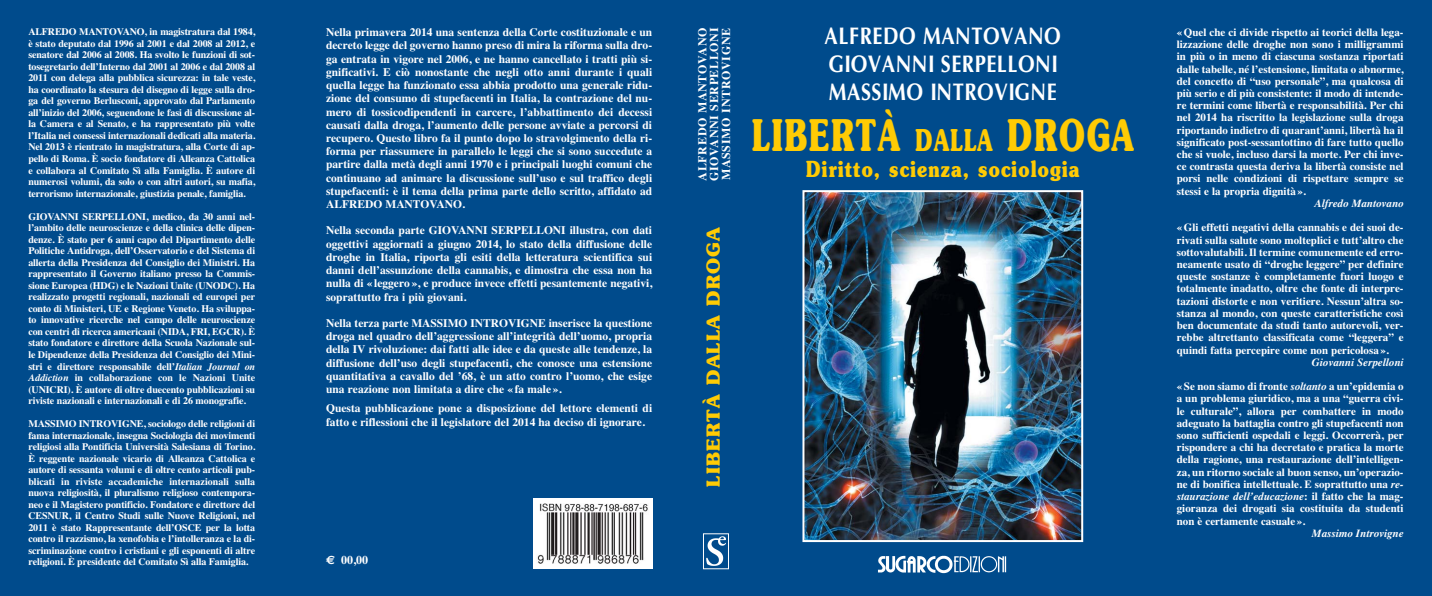
<style>
.page{position:relative;width:1432px;height:596px;background:#fff}
.page>*{position:absolute;margin:0;border:0;box-sizing:border-box;transform-origin:0 0}
.t1{font:700 43.5px "Souvenir";letter-spacing:.07em;color:#ffcb04;scale:.67 1}
.t2{font:700 24px/28px "Optima";letter-spacing:.03em;color:#fff;text-align:justify;scale:.83 1}
.t3{font:700 22.1px "Souvenir";letter-spacing:.07em;color:#ffcb04;scale:.77 1}
.t4{font:700 18px "Souvenir";letter-spacing:.07em;color:#ffcb04}
.t5{font:700 12px/11.7px "Times";letter-spacing:.055em;color:#fff;text-align:justify}
.t6{font:700 11.5px/13.2px "Times";color:#fff;text-align:justify}
.t7{font:700 11px/12.2px "Times";color:#fff;text-align:justify}
.t8{font:italic 700 11px "Times";color:#fff}
.t9{font:700 10px/11.5px "Times";letter-spacing:-.01em;color:#fff;text-align:justify}
.s1{font-style:italic}
.s2{font-family:"Euro Sans"}
.s3{font-size:30px}
</style>
<div class="page">
<div style="left:0;top:0;width:283px;height:595px;background:#004b8c"></div>
<div style="left:1148px;top:0;width:283px;height:595px;background:#004b8c"></div>
<div style="left:694px;top:0;width:43px;height:595px;background:#004b8c"></div>
<div style="left:283px;top:0;width:411px;height:595px;background:#004b8c"></div>
<img style="left:706px;top:536px;width:20px;height:30px">
<div style="left:703px;top:533px;width:26px;height:35px;border:1px solid #fff"></div>
<div style="left:533px;top:497px;width:119px;height:71px;background:#fff"></div>
<img style="left:537px;top:503px;width:111px;height:60px">
<div style="left:737px;top:0;width:411px;height:595px;background:#004b8c"></div>
<img style="left:805px;top:193px;width:275px;height:345px">
<div style="left:802px;top:190px;width:281px;height:351px;border:2px solid #fff"></div>
<img style="left:878px;top:555px;width:129px;height:19px">
<p class="t9" style="left:28px;top:27px;width:228px">ALFREDO MANTOVANO, in magistratura dal 1984, è stato deputato dal 1996 al 2001 e dal 2008 al 2012, e senatore dal 2006 al 2008. Ha svolto le funzioni di sot&shy;tosegretario dell’Interno dal 2001 al 2006 e dal 2008 al 2011 con delega alla pubblica sicurezza: in tale veste, ha coordinato la stesura del disegno di legge sulla dro&shy;ga del governo Berlusconi, approvato dal Parlamento all’inizio del 2006, seguendone le fasi di discussione al&shy;la Camera e al Senato, e ha rappresentato più volte l’Italia nei consessi internazionali dedicati alla materia.<br>Nel 2013 è rientrato in magistratura, alla Corte di ap&shy;pello di Roma. È socio fondatore di Alleanza Cattolica e collabora al Comitato Sì alla Famiglia. È autore di numerosi volumi, da solo o con altri autori, su mafia, terrorismo internazionale, giustizia penale, famiglia.</p>
<p class="t9" style="left:28px;top:211px;width:228px">GIOVANNI SERPELLONI, medico, da 30 anni nel&shy;l’ambito delle neuroscienze e della clinica delle dipen&shy;denze. È stato per 6 anni capo del Dipartimento delle Politiche Antidroga, dell’Osservatorio e del Sistema di allerta della Presidenza del Consiglio dei Ministri. Ha rappresentato il Governo italiano presso la Commis&shy;sione Europea (HDG) e le Nazioni Unite (UNODC). Ha realizzato progetti regionali, nazionali ed europei per conto di Ministeri, UE e Regione Veneto. Ha sviluppa&shy;to innovative ricerche nel campo delle neuroscienze con centri di ricerca americani (NIDA, FRI, EGCR). È stato fondatore e direttore della Scuola Nazionale sul&shy;le Dipendenze della Presidenza del Consiglio dei Mini&shy;stri e direttore responsabile dell’<span class="s1">Italian Journal on Addiction</span> in collaborazione con le Nazioni Unite (UNICRI). È autore di oltre duecento pubblicazioni su riviste nazionali e internazionali e di 26 monografie.</p>
<p class="t9" style="left:28px;top:419px;width:228px">MASSIMO INTROVIGNE, sociologo delle religioni di fama internazionale, insegna Sociologia dei movimenti religiosi alla Pontificia Università Salesiana di Torino.<br>È reggente nazionale vicario di Alleanza Cattolica e autore di sessanta volumi e di oltre cento articoli pub&shy;blicati in riviste accademiche internazionali sulla nuova religiosità, il pluralismo religioso contempora&shy;neo e il Magistero pontificio. Fondatore e direttore del CESNUR, il Centro Studi sulle Nuove Religioni, nel 2011 è stato Rappresentante dell’OSCE per la lotta contro il razzismo, la xenofobia e l’intolleranza e la di&shy;scriminazione contro i cristiani e gli esponenti di altre religioni. È presidente del Comitato Sì alla Famiglia.</p>
<p class="t6" style="left:326px;top:27px;width:328px">Nella primavera 2014 una sentenza della Corte costituzionale e un decreto legge del governo hanno preso di mira la riforma sulla dro&shy;ga entrata in vigore nel 2006, e ne hanno cancellato i tratti più si&shy;gnificativi. E ciò nonostante che negli otto anni durante i quali quella legge ha funzionato essa abbia prodotto una generale ridu&shy;zione del consumo di stupefacenti in Italia, la contrazione del nu&shy;mero di tossicodipendenti in carcere, l’abbattimento dei decessi causati dalla droga, l’aumento delle persone avviate a percorsi di recupero. Questo libro fa il punto dopo lo stravolgimento della ri&shy;forma per riassumere in parallelo le leggi che si sono succedute a partire dalla metà degli anni 1970 e i principali luoghi comuni che continuano ad animare la discussione sull’uso e sul traffico degli stupefacenti: è il tema della prima parte dello scritto, affidato ad ALFREDO MANTOVANO.</p>
<p class="t6" style="left:326px;top:225px;width:328px">Nella seconda parte GIOVANNI SERPELLONI illustra, con dati oggettivi aggiornati a giugno 2014, lo stato della diffusione delle droghe in Italia, riporta gli esiti della letteratura scientifica sui danni dell’assunzione della cannabis, e dimostra che essa non ha nulla di « leggero », e produce invece effetti pesantemente negativi, soprattutto fra i più giovani.</p>
<p class="t6" style="left:326px;top:317px;width:328px">Nella terza parte MASSIMO INTROVIGNE inserisce la questione droga nel quadro dell’aggressione all’integrità dell’uomo, propria della IV rivoluzione: dai fatti alle idee e da queste alle tendenze, la diffusione dell’uso degli stupefacenti, che conosce una estensione quantitativa a cavallo del ’68, è un atto contro l’uomo, che esige una reazione non limitata a dire che « fa male ».</p>
<p class="t6" style="left:326px;top:403px;width:328px">Questa pubblicazione pone a disposizione del lettore elementi di fatto e riflessioni che il legislatore del 2014 ha deciso di ignorare.</p>
<p class="t5" style="left:326px;top:555px;width:43px"><span class="s2">€</span> 00,00</p>
<p class="t5" style="left:698px;top:181px;width:154px;rotate:-90deg">ALFREDO MANTOVANO GIOVANNI SERPELLONI MASSIMO INTROVIGNE</p>
<h3 class="t4" style="left:703px;top:486px;width:260px;rotate:-90deg">LIBERTÀ DALLA DROGA</h3>
<h2 class="t2" style="left:824px;top:22px;width:286px">ALFREDO MANTOVANO GIOVANNI SERPELLONI MASSIMO INTROVIGNE</h2>
<h1 class="t1" style="left:752px;top:110px;width:571px">LIBERTÀ <span class="s3">DALLA</span> DROGA</h1>
<h3 class="t3" style="left:806px;top:156px;width:357px">Diritto, scienza, sociologia</h3>
<p class="t7" style="left:1176px;top:27px;width:228px">« Quel che ci divide rispetto ai teorici della lega&shy;lizzazione delle droghe non sono i milligrammi in più o in meno di ciascuna sostanza riportati dalle tabelle, né l’estensione, limitata o abnorme, del concetto di “uso personale”, ma qualcosa di più serio e di più consistente: il modo di intende&shy;re termini come libertà e responsabilità. Per chi nel 2014 ha riscritto la legislazione sulla droga riportando indietro di quarant’anni, libertà ha il significato post-sessantottino di fare tutto quello che si vuole, incluso darsi la morte. Per chi inve&shy;ce contrasta questa deriva la libertà consiste nel porsi nelle condizioni di rispettare sempre se stessi e la propria dignità ».</p>
<p class="t8" style="left:1314px;top:199px;width:91px">Alfredo Mantovano</p>
<p class="t7" style="left:1176px;top:222px;width:228px">« Gli effetti negativi della cannabis e dei suoi de&shy;rivati sulla salute sono molteplici e tutt’altro che sottovalutabili. Il termine comunemente ed erro&shy;neamente usato di “droghe leggere” per definire queste sostanze è completamente fuori luogo e totalmente inadatto, oltre che fonte di interpre&shy;tazioni distorte e non veritiere. Nessun’altra so&shy;stanza al mondo, con queste caratteristiche così ben documentate da studi tanto autorevoli, ver&shy;rebbe altrettanto classificata come “leggera” e quindi fatta percepire come non pericolosa ».</p>
<p class="t8" style="left:1312px;top:358px;width:93px">Giovanni Serpelloni</p>
<p class="t7" style="left:1176px;top:381px;width:228px">« Se non siamo di fronte <span class="s1">soltanto</span> a un’epidemia o a un problema giuridico, ma a una “guerra civi&shy;le culturale”, allora per combattere in modo adeguato la battaglia contro gli stupefacenti non sono sufficienti ospedali e leggi. Occorrerà, per rispondere a chi ha decretato e pratica la morte della ragione, una restaurazione dell’intelligen&shy;za, un ritorno sociale al buon senso, un’operazio&shy;ne di bonifica intellettuale. E soprattutto una <span class="s1">re&shy;staurazione dell’educazione</span>: il fatto che la mag&shy;gioranza dei drogati sia costituita da studenti non è certamente casuale ».</p>
<p class="t8" style="left:1312px;top:528px;width:93px">Massimo Introvigne</p>
</div>
